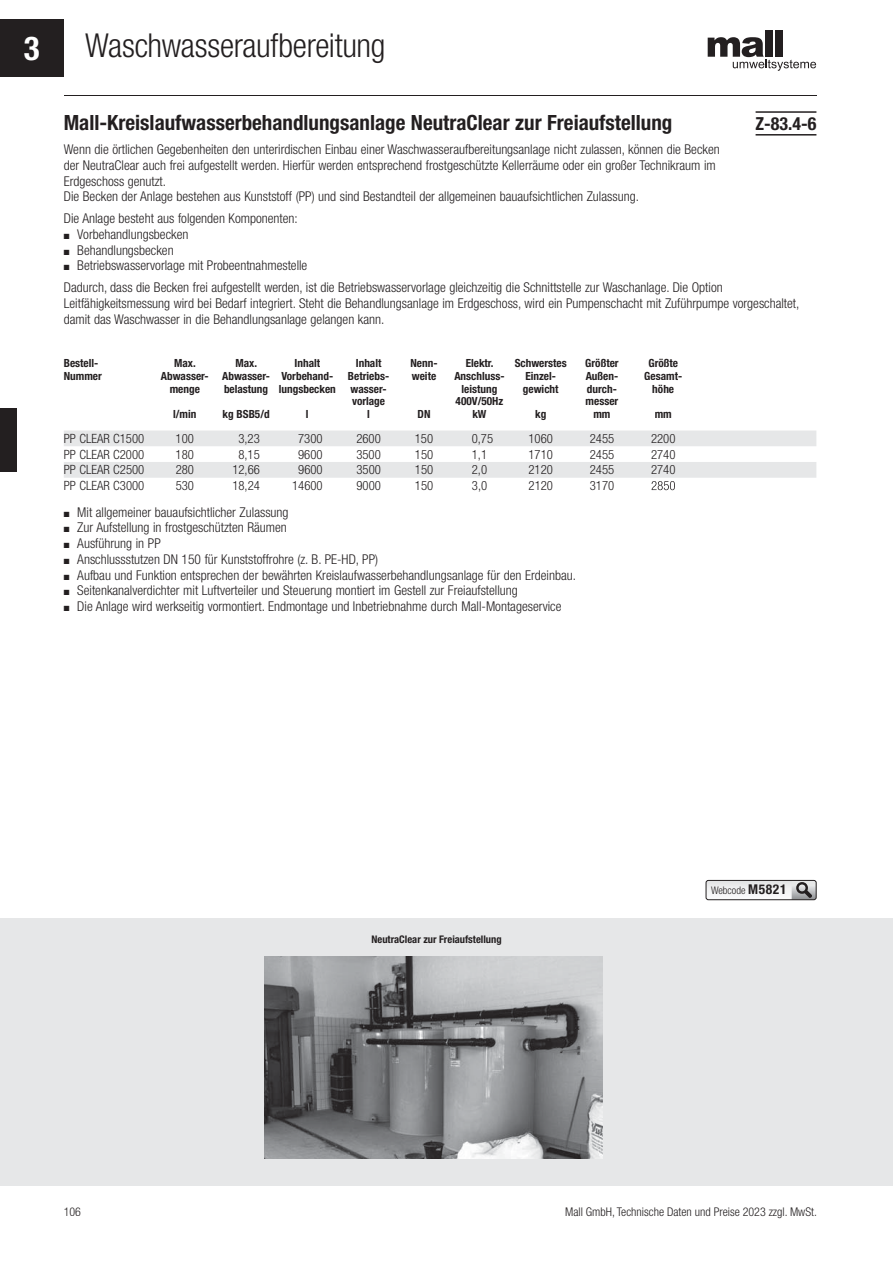
<style>
.page{position:relative;width:893px;height:1263px;background:#fff}
.page>*{position:absolute;margin:0;border:0;box-sizing:border-box;transform-origin:0 0}
.t1{font:300 condensed 33px "Helvetica Neue LT Pro";letter-spacing:-.01em;color:#231f20}
.t2{font:700 condensed 33px "Helvetica Neue LT Pro";color:#fff}
.t3{font:700 condensed 21px "Helvetica Neue LT Pro";color:#231f20}
.t4{font:700 condensed 18px "Helvetica Neue LT Pro";color:#231f20}
.t5{font:300 condensed 13.5px/15.8px "Helvetica Neue LT Pro";color:#231f20}
.t6{font:300 condensed 12.75px "Helvetica Neue LT Pro";color:#231f20}
.t7{font:300 condensed 12px "Helvetica Neue LT Pro";color:#231f20}
.t8{font:700 condensed 11.25px/12.8px "Helvetica Neue LT Pro";color:#231f20;text-align:center}
.t9{font:700 condensed 10.5px "Helvetica Neue LT Pro";color:#231f20}
.t10{font:300 condensed 10.5px "Helvetica Neue LT Pro";color:#231f20}
.s1{font-weight:700;font-size:13.5px}
</style>
<div class="page">
<div style="left:0;top:19px;width:64px;height:58px;background:#231f20"></div>
<div style="left:0;top:408px;width:17px;height:64px;background:#231f20"></div>
<div style="left:765px;top:30px;width:8px;height:27px;background:#231f20"></div>
<div style="left:776px;top:30px;width:7px;height:27px;background:#231f20"></div>
<svg style="left:708px;top:37px;width:108px;height:34px"></svg>
<hr style="left:64px;top:95px;width:752px;height:1px;background:#231f20">
<div style="left:0;top:918px;width:893px;height:268px;background:#e6e7e8"></div>
<svg style="left:706px;top:880px;width:110px;height:19px"></svg>
<svg style="left:792px;top:880px;width:24px;height:20px"></svg>
<div style="left:706px;top:880px;width:110px;height:20px;border:1px solid #231f20;border-radius:2px"></div>
<svg style="left:64px;top:430px;width:752px;height:60px"></svg>
<hr style="left:756px;top:111px;width:60px;height:2px;background:#231f20">
<hr style="left:756px;top:134px;width:60px;height:2px;background:#231f20">
<img style="left:265px;top:957px;width:337px;height:201px">
<h1 class="t2" style="left:24px;top:36px;width:17px">3</h1>
<h1 class="t1" style="left:85px;top:34px;width:302px">Waschwasseraufbereitung</h1>
<h2 class="t3" style="left:64px;top:115px;width:610px">Mall-Kreislaufwasserbehandlungsanlage NeutraClear zur Freiaufstellung</h2>
<p class="t5" style="left:64px;top:143px;width:657px">Wenn die örtlichen Gegebenheiten den unterirdischen Einbau einer Waschwasseraufbereitungsanlage nicht zulassen, können die Becken der NeutraClear auch frei aufgestellt werden. Hierfür werden entsprechend frostgeschützte Kellerräume oder ein großer Technikraum im Erdgeschoss genutzt.<br>Die Becken der Anlage bestehen aus Kunststoff (PP) und sind Bestandteil der allgemeinen bauaufsichtlichen Zulassung.</p>
<p class="t5" style="left:77px;top:212px;width:232px;text-indent:-13px">Die Anlage besteht aus folgenden Komponenten:<br>Vorbehandlungsbecken<br>Behandlungsbecken<br>Betriebswasservorlage mit Probeentnahmestelle</p>
<p class="t5" style="left:64px;top:281px;width:737px">Dadurch, dass die Becken frei aufgestellt werden, ist die Betriebswasservorlage gleichzeitig die Schnittstelle zur Waschanlage. Die Option<br>Leitfähigkeitsmessung wird bei Bedarf integriert. Steht die Behandlungsanlage im Erdgeschoss, wird ein Pumpenschacht mit Zuführpumpe vorgeschaltet, damit das Waschwasser in die Behandlungsanlage gelangen kann.</p>
<p class="t8" style="left:64px;top:358px;width:40px;text-align:left">Bestell-<br>Nummer</p>
<p class="t8" style="left:161px;top:358px;width:49px">Max.<br>Abwasser&shy;menge</p>
<p class="t8" style="left:173px;top:409px;width:25px">l/min</p>
<h3 class="t4" style="left:756px;top:117px;width:62px">Z-83.4-6</h3>
<p class="t8" style="left:585px;top:358px;width:35px">Größter<br>Außen&shy;durch&shy;messer mm</p>
<p class="t8" style="left:644px;top:358px;width:39px">Größte<br>Gesamt&shy;höhe</p>
<p class="t8" style="left:454px;top:358px;width:52px">Elektr.<br>Anschluss&shy;leistung<br>400V/50Hz kW</p>
<p class="t8" style="left:515px;top:358px;width:54px">Schwerstes<br>Einzel&shy;gewicht</p>
<p class="t8" style="left:348px;top:358px;width:43px">Inhalt<br>Betriebs&shy;wasser&shy;vorlage<br>l</p>
<p class="t8" style="left:410px;top:358px;width:29px;text-align:left">Nenn&shy;weite</p>
<p class="t8" style="left:279px;top:358px;width:59px">Inhalt<br>Vorbehand&shy;lungsbecken</p>
<p class="t8" style="left:306px;top:409px;width:4px">l</p>
<p class="t8" style="left:222px;top:358px;width:49px">Max.<br>Abwasser&shy;belastung</p>
<p class="t8" style="left:222px;top:409px;width:49px">kg BSB5/d</p>
<p class="t8" style="left:535px;top:409px;width:13px">kg</p>
<p class="t8" style="left:418px;top:409px;width:14px">DN</p>
<p class="t8" style="left:655px;top:409px;width:19px">mm</p>
<p class="t6" style="left:64px;top:434px;width:82px">PP CLEAR C1500</p>
<p class="t6" style="left:176px;top:434px;width:20px">100</p>
<p class="t6" style="left:238px;top:434px;width:23px">3,23</p>
<p class="t6" style="left:298px;top:434px;width:26px">7300</p>
<p class="t6" style="left:356px;top:434px;width:26px">2600</p>
<p class="t6" style="left:415px;top:434px;width:20px">150</p>
<p class="t6" style="left:472px;top:434px;width:23px">0,75</p>
<p class="t6" style="left:528px;top:434px;width:26px">1060</p>
<p class="t6" style="left:590px;top:434px;width:26px">2455</p>
<p class="t6" style="left:651px;top:434px;width:26px">2200</p>
<p class="t6" style="left:64px;top:450px;width:82px">PP CLEAR C2000</p>
<p class="t6" style="left:176px;top:450px;width:20px">180</p>
<p class="t6" style="left:238px;top:450px;width:23px">8,15</p>
<p class="t6" style="left:298px;top:450px;width:26px">9600</p>
<p class="t6" style="left:356px;top:450px;width:26px">3500</p>
<p class="t6" style="left:415px;top:450px;width:20px">150</p>
<p class="t6" style="left:472px;top:450px;width:17px">1,1</p>
<p class="t6" style="left:528px;top:450px;width:26px">1710</p>
<p class="t6" style="left:590px;top:450px;width:26px">2455</p>
<p class="t6" style="left:651px;top:450px;width:26px">2740</p>
<p class="t6" style="left:64px;top:465px;width:82px">PP CLEAR C2500</p>
<p class="t6" style="left:176px;top:465px;width:20px">280</p>
<p class="t6" style="left:232px;top:465px;width:29px">12,66</p>
<p class="t6" style="left:298px;top:465px;width:26px">9600</p>
<p class="t6" style="left:356px;top:465px;width:26px">3500</p>
<p class="t6" style="left:415px;top:465px;width:20px">150</p>
<p class="t6" style="left:472px;top:465px;width:17px">2,0</p>
<p class="t6" style="left:528px;top:465px;width:26px">2120</p>
<p class="t6" style="left:590px;top:465px;width:26px">2455</p>
<p class="t6" style="left:651px;top:465px;width:26px">2740</p>
<p class="t6" style="left:64px;top:481px;width:82px">PP CLEAR C3000</p>
<p class="t6" style="left:176px;top:481px;width:20px">530</p>
<p class="t6" style="left:232px;top:481px;width:29px">18,24</p>
<p class="t6" style="left:292px;top:481px;width:32px">14600</p>
<p class="t6" style="left:356px;top:481px;width:26px">9000</p>
<p class="t6" style="left:415px;top:481px;width:20px">150</p>
<p class="t6" style="left:472px;top:481px;width:17px">3,0</p>
<p class="t6" style="left:529px;top:481px;width:26px">2120</p>
<p class="t6" style="left:590px;top:481px;width:26px">3170</p>
<p class="t5" style="left:77px;top:506px;width:500px">Mit allgemeiner bauaufsichtlicher Zulassung<br>Zur Aufstellung in frostgeschützten Räumen<br>Ausführung in PP<br>Anschlussstutzen DN 150 für Kunststoffrohre (z. B. PE-HD, PP)<br>Aufbau und Funktion entsprechen der bewährten Kreislaufwasserbehandlungsanlage für den Erdeinbau.<br>Seitenkanalverdichter mit Luftverteiler und Steuerung montiert im Gestell zur Freiaufstellung<br>Die Anlage wird werkseitig vormontiert. Endmontage und Inbetriebnahme durch Mall-Montageservice</p>
<p class="t9" style="left:371px;top:935px;width:132px">NeutraClear zur Freiaufstellung</p>
<p class="t10" style="left:711px;top:887px;width:77px">Webcode <span class="s1">M5821</span></p>
<p class="t7" style="left:64px;top:1207px;width:19px">106</p>
<p class="t7" style="left:565px;top:1207px;width:253px">Mall GmbH, Technische Daten und Preise 2023 zzgl. MwSt.</p>
</div>
